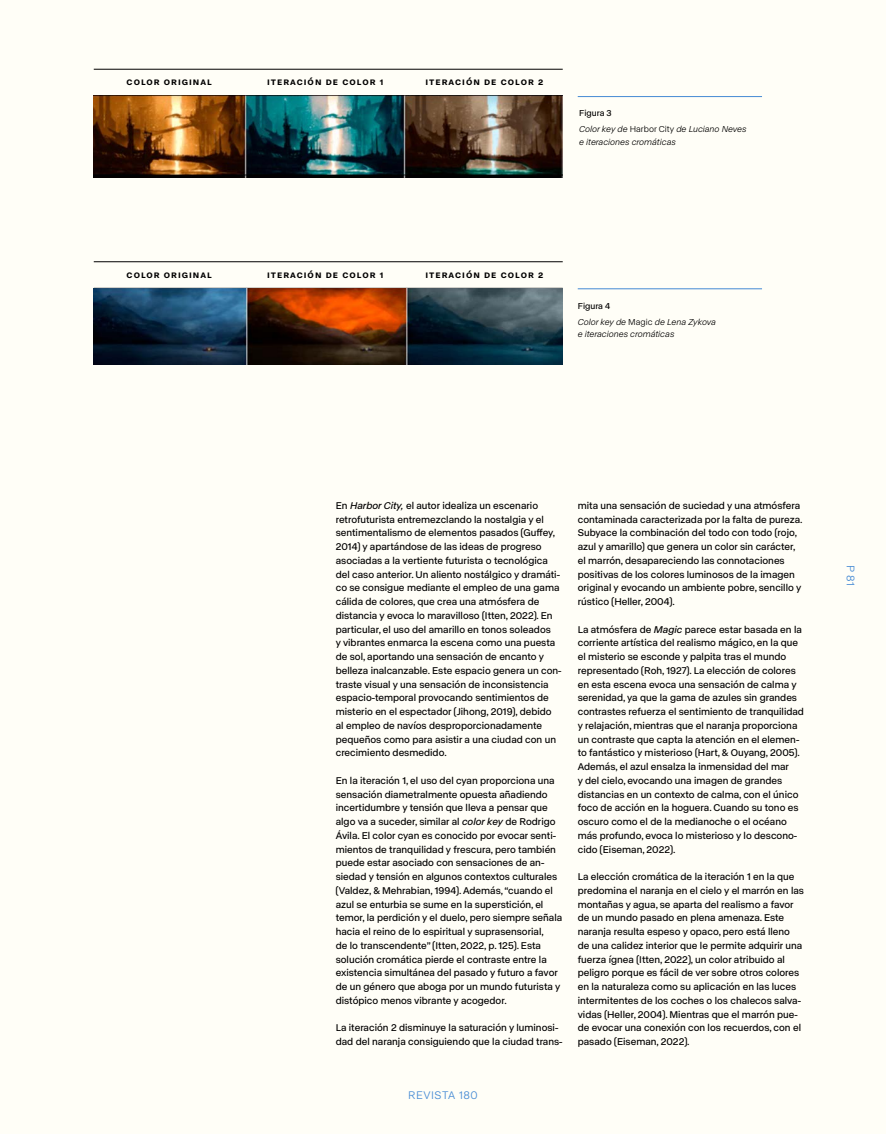
<style>
.page{position:relative;width:886px;height:1134px;background:#fffef7}
.page>*{position:absolute;margin:0;border:0;box-sizing:border-box;transform-origin:0 0}
.t1{font:11.25px "ABC Normal";letter-spacing:.05em;color:#458bdb}
.t2{font:10px/13.8px "ABC Normal";color:#000}
.t3{font:500 10px "ABC Normal";letter-spacing:.1em;color:#000}
.t4{font:italic 8.75px/16px "ABC Normal";color:#000}
.s1{font-style:normal}
.s2{font-style:italic}
</style>
<div class="page">
<img style="left:94px;top:95px;width:469px;height:83px">
<img style="left:94px;top:288px;width:469px;height:76px">
<p class="t3" style="left:127px;top:75px;width:87px">Color original</p>
<p class="t3" style="left:267px;top:75px;width:118px">iteración de color 1</p>
<p class="t3" style="left:425px;top:75px;width:119px">iteración de color 2</p>
<p class="t4" style="left:579px;top:105px;width:169px"><span class="s1">Figura 3<br></span>Color key de <span class="s1">Harbor City</span> de Luciano Neves</p>
<p class="t4" style="left:579px;top:133px;width:98px">e iteraciones cromáticas</p>
<p class="t3" style="left:127px;top:267px;width:87px">Color original</p>
<p class="t3" style="left:267px;top:267px;width:118px">iteración de color 1</p>
<p class="t3" style="left:425px;top:267px;width:119px">iteración de color 2</p>
<p class="t4" style="left:578px;top:297px;width:140px"><span class="s1">Figura 4<br></span>Color key de <span class="s1">Magic</span> de Lena Zykova</p>
<p class="t4" style="left:578px;top:325px;width:98px">e iteraciones cromáticas</p>
<p class="t2" style="left:336px;top:498px;width:227px">En <span class="s2">Harbor City,</span> el autor idealiza un escenario retrofuturista entremezclando la nostalgia y el sentimentalismo de elementos pasados (Guffey, 2014) y apartándose de las ideas de progreso asociadas a la vertiente futurista o tecnológica del caso anterior. Un aliento nostálgico y dramáti&shy;co se consigue mediante el empleo de una gama cálida de colores, que crea una atmósfera de distancia y evoca lo maravilloso (Itten, 2022). En particular, el uso del amarillo en tonos soleados<br>y vibrantes enmarca la escena como una puesta de sol, aportando una sensación de encanto y belleza inalcanzable. Este espacio genera un con&shy;traste visual y una sensación de inconsistencia espacio-temporal provocando sentimientos de misterio en el espectador (Jihong, 2019), debido al empleo de navíos desproporcionadamente pequeños como para asistir a una ciudad con un crecimiento desmedido.</p>
<p class="t2" style="left:336px;top:773px;width:228px">En la iteración 1, el uso del cyan proporciona una sensación diametralmente opuesta añadiendo incertidumbre y tensión que lleva a pensar que algo va a suceder, similar al <span class="s2">color key</span> de Rodrigo Ávila. El color cyan es conocido por evocar senti&shy;mientos de tranquilidad y frescura, pero también puede estar asociado con sensaciones de an&shy;siedad y tensión en algunos contextos culturales (Valdez, &amp; Mehrabian, 1994). Además, “cuando el azul se enturbia se sume en la superstición, el temor, la perdición y el duelo, pero siempre señala hacia el reino de lo espiritual y suprasensorial,<br>de lo transcendente” (Itten, 2022, p. 125). Esta solución cromática pierde el contraste entre la existencia simultánea del pasado y futuro a favor de un género que aboga por un mundo futurista y distópico menos vibrante y acogedor.</p>
<p class="t2" style="left:336px;top:1020px;width:228px">La iteración 2 disminuye la saturación y luminosi&shy;dad del naranja consiguiendo que la ciudad trans-</p>
<p class="t2" style="left:578px;top:498px;width:226px">mita una sensación de suciedad y una atmósfera contaminada caracterizada por la falta de pureza.<br>Subyace la combinación del todo con todo (rojo, azul y amarillo) que genera un color sin carácter, el marrón, desapareciendo las connotaciones positivas de los colores luminosos de la imagen original y evocando un ambiente pobre, sencillo y rústico (Heller, 2004).</p>
<p class="t2" style="left:578px;top:622px;width:228px">La atmósfera de <span class="s2">Magic</span> parece estar basada en la corriente artística del realismo mágico, en la que el misterio se esconde y palpita tras el mundo representado (Roh, 1927). La elección de colores en esta escena evoca una sensación de calma y serenidad, ya que la gama de azules sin grandes contrastes refuerza el sentimiento de tranquilidad y relajación, mientras que el naranja proporciona un contraste que capta la atención en el elemen&shy;to fantástico y misterioso (Hart, &amp; Ouyang, 2005).<br>Además, el azul ensalza la inmensidad del mar<br>y del cielo, evocando una imagen de grandes distancias en un contexto de calma, con el único foco de acción en la hoguera. Cuando su tono es oscuro como el de la medianoche o el océano más profundo, evoca lo misterioso y lo descono&shy;cido (Eiseman, 2022).</p>
<p class="t2" style="left:578px;top:869px;width:228px">La elección cromática de la iteración 1 en la que predomina el naranja en el cielo y el marrón en las montañas y agua, se aparta del realismo a favor de un mundo pasado en plena amenaza. Este naranja resulta espeso y opaco, pero está lleno de una calidez interior que le permite adquirir una fuerza ígnea (Itten, 2022), un color atribuido al peligro porque es fácil de ver sobre otros colores en la naturaleza como su aplicación en las luces intermitentes de los coches o los chalecos salva&shy;vidas (Heller, 2004). Mientras que el marrón pue&shy;de evocar una conexión con los recuerdos, con el pasado (Eiseman, 2022).</p>
<p class="t1" style="left:408px;top:1088px;width:71px">REVISTA 180</p>
<p class="t1" style="left:858px;top:564px;width:23px;rotate:90deg">P 81</p>
</div>
